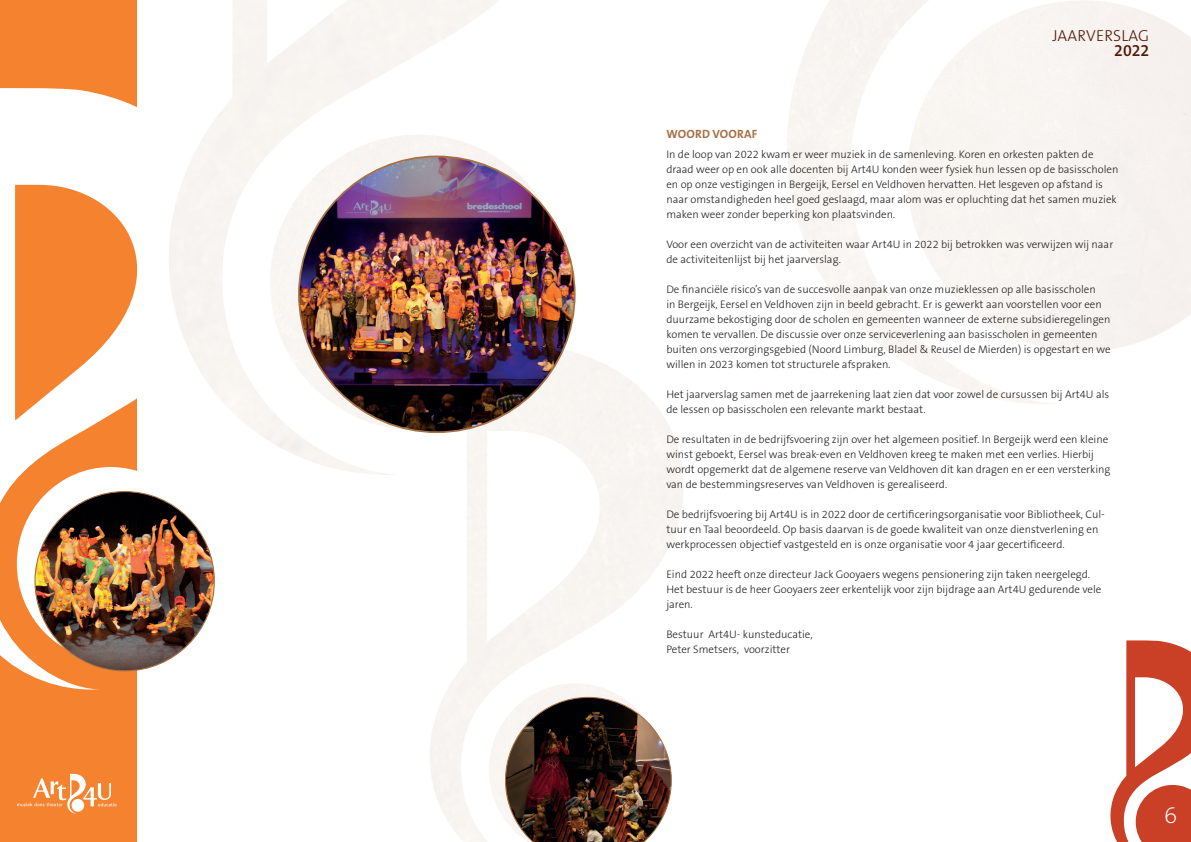
<style>
.page{position:relative;width:1191px;height:842px;background:#fff}
.page>*{position:absolute;margin:0;border:0;box-sizing:border-box;transform-origin:0 0}
.t1{font:200 24px "The Sans B W2";color:#fff}
.t2{font:300 16px "The Sans B W3";letter-spacing:.01em;color:#521806}
.t3{font:600 16px "The Sans B W6";color:#521806}
.t4{font:700 12px "The Sans B W7";letter-spacing:.015em;color:#a77045}
.t5{font:300 11px/15px "The Sans B W3";color:#231f20}
</style>
<div class="page">
<svg style="left:1110px;top:640px;width:81px;height:202px"></svg>
<div style="left:0;top:0;width:137px;height:842px;background:#f5822f"></div>
<svg style="left:0;top:88px;width:215px;height:602px;fill:#fff"></svg>
<svg style="left:17px;top:774px;width:100px;height:40px"></svg>
<img style="left:35px;top:492px;width:179px;height:179px;border-radius:90px">
<svg style="left:501px;top:161px;width:103px;height:315px"></svg>
<img style="left:169px;top:0;width:332px;height:476px">
<img style="left:299px;top:156px;width:276px;height:276px;border-radius:138px">
<img style="left:489px;top:683px;width:183px;height:159px">
<h2 class="t2" style="left:1052px;top:26px;width:98px">JAARVERSLAG</h2>
<h2 class="t3" style="left:1114px;top:41px;width:37px">2022</h2>
<p class="t4" style="left:666px;top:126px;width:93px">WOORD VOORAF</p>
<p class="t5" style="left:666px;top:147px;width:453px">In de loop van 2022 kwam er weer muziek in de samenleving. Koren en orkesten pakten de draad weer op en ook alle docenten bij Art4U konden weer fysiek hun lessen op de basisscholen en op onze vestigingen in Bergeijk, Eersel en Veldhoven hervatten. Het lesgeven op afstand is naar omstandigheden heel goed geslaagd, maar alom was er opluchting dat het samen muziek maken weer zonder beperking kon plaatsvinden.</p>
<p class="t5" style="left:666px;top:237px;width:448px">Voor een overzicht van de activiteiten waar Art4U in 2022 bij betrokken was verwijzen wij naar de activiteitenlijst bij het jaarverslag.</p>
<p class="t5" style="left:666px;top:282px;width:446px">De financiële risico’s van de succesvolle aanpak van onze muzieklessen op alle basisscholen<br>in Bergeijk, Eersel en Veldhoven zijn in beeld gebracht. Er is gewerkt aan voorstellen voor een duurzame bekostiging door de scholen en gemeenten wanneer de externe subsidieregelingen komen te vervallen. De discussie over onze serviceverlening aan basisscholen in gemeenten buiten ons verzorgingsgebied (Noord Limburg, Bladel &amp; Reusel de Mierden) is opgestart en we willen in 2023 komen tot structurele afspraken.</p>
<p class="t5" style="left:666px;top:387px;width:444px">Het jaarverslag samen met de jaarrekening laat zien dat voor zowel de cursussen bij Art4U als de lessen op basisscholen een relevante markt bestaat.</p>
<p class="t5" style="left:666px;top:432px;width:445px">De resultaten in de bedrijfsvoering zijn over het algemeen positief. In Bergeijk werd een kleine winst geboekt, Eersel was break-even en Veldhoven kreeg te maken met een verlies. Hierbij wordt opgemerkt dat de algemene reserve van Veldhoven dit kan dragen en er een versterking van de bestemmingsreserves van Veldhoven is gerealiseerd.</p>
<p class="t5" style="left:666px;top:507px;width:440px">De bedrijfsvoering bij Art4U is in 2022 door de certificeringsorganisatie voor Bibliotheek, Cul&shy;tuur en Taal beoordeeld. Op basis daarvan is de goede kwaliteit van onze dienstverlening en werkprocessen objectief vastgesteld en is onze organisatie voor 4 jaar gecertificeerd.</p>
<p class="t5" style="left:666px;top:567px;width:436px">Eind 2022 heeft onze directeur Jack Gooyaers wegens pensionering zijn taken neergelegd.<br>Het bestuur is de heer Gooyaers zeer erkentelijk voor zijn bijdrage aan Art4U gedurende vele jaren.</p>
<p class="t5" style="left:666px;top:627px;width:148px">Bestuur Art4U- kunsteducatie,<br>Peter Smetsers, voorzitter</p>
<h1 class="t1" style="left:1164px;top:799px;width:15px">6</h1>
</div>
